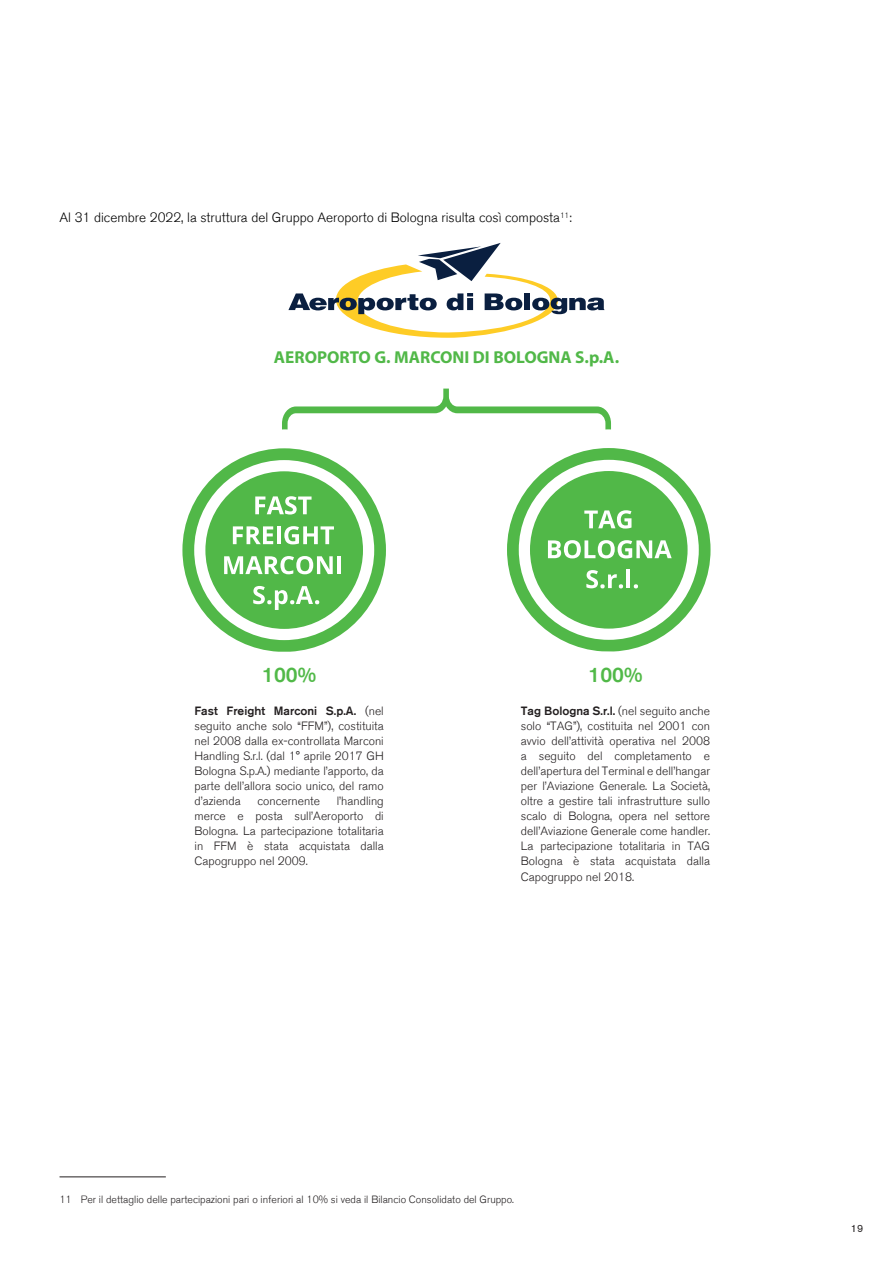
<style>
.page{position:relative;width:893px;height:1263px;background:#fff}
.page>*{position:absolute;margin:0;border:0;box-sizing:border-box;transform-origin:0 0}
.t1{font:500 21px "Akzidenz Grotesk BE";color:#51b948}
.t2{font:700 17.25px "Myriad Pro";color:#51b848}
.t3{font:300 13.5px "Akzidenz Grotesk BE";color:#000001}
.t4{font:300 12px/15px "Akzidenz Grotesk BE";color:#231f20;text-align:justify}
.t5{font:300 10.5px "Akzidenz Grotesk BE";color:#231f20}
.t6{font:10.5px "Akzidenz Grotesk BE";color:#231f20}
.s1{font-weight:500}
</style>
<div class="page">
<svg style="left:282px;top:389px;width:329px;height:40px"></svg>
<svg style="left:288px;top:243px;width:317px;height:95px"></svg>
<svg style="left:182px;top:448px;width:204px;height:204px"></svg>
<svg style="left:507px;top:448px;width:203px;height:203px"></svg>
<hr style="left:60px;top:1176px;width:106px;height:1px;background:#231f20">
<p class="t3" style="left:60px;top:210px;width:514px">Al 31 dicembre 2022, la struttura del Gruppo Aeroporto di Bologna risulta così composta<sup>11</sup>:</p>
<h2 class="t2" style="left:274px;top:346px;width:347px">AEROPORTO G. MARCONI DI BOLOGNA S.p.A.</h2>
<h1 class="t1" style="left:262px;top:662px;width:55px">100%</h1>
<p class="t4" style="left:195px;top:704px;width:191px"><span class="s1">Fast Freight Marconi S.p.A.</span> (nel seguito anche solo “FFM”), costituita nel 2008 dalla ex-controllata Marconi Handling S.r.l. (dal 1° aprile 2017 GH Bologna S.p.A.) mediante l’apporto, da parte dell’allora socio unico, del ramo d’azienda</p>
<p class="t4" style="left:195px;top:794px;width:191px;text-indent:142px">l’handling merce e posta sull’Aeroporto di Bologna. La partecipazione totalitaria in FFM è stata acquistata dalla Capogruppo nel 2009.</p>
<p class="t4" style="left:258px;top:794px;width:64px">concernente</p>
<h1 class="t1" style="left:589px;top:662px;width:55px">100%</h1>
<p class="t4" style="left:521px;top:704px;width:191px"><span class="s1">Tag Bologna S.r.l.</span> (nel seguito anche solo “TAG”), costituita nel 2001 con avvio dell’attività operativa nel 2008 a seguito del completamento e dell’apertura del Terminal e dell’hangar per l’Aviazione Generale. La Società, oltre a gestire tali infrastrutture sullo scalo di Bologna, opera nel settore dell’Aviazione Generale come handler.<br>La partecipazione totalitaria in TAG Bologna è stata acquistata dalla Capogruppo nel 2018.</p>
<p class="t5" style="left:60px;top:1194px;width:456px">11 Per il dettaglio delle partecipazioni pari o inferiori al 10% si veda il Bilancio Consolidato del Gruppo.</p>
<p class="t6" style="left:851px;top:1222px;width:14px">19</p>
</div>
